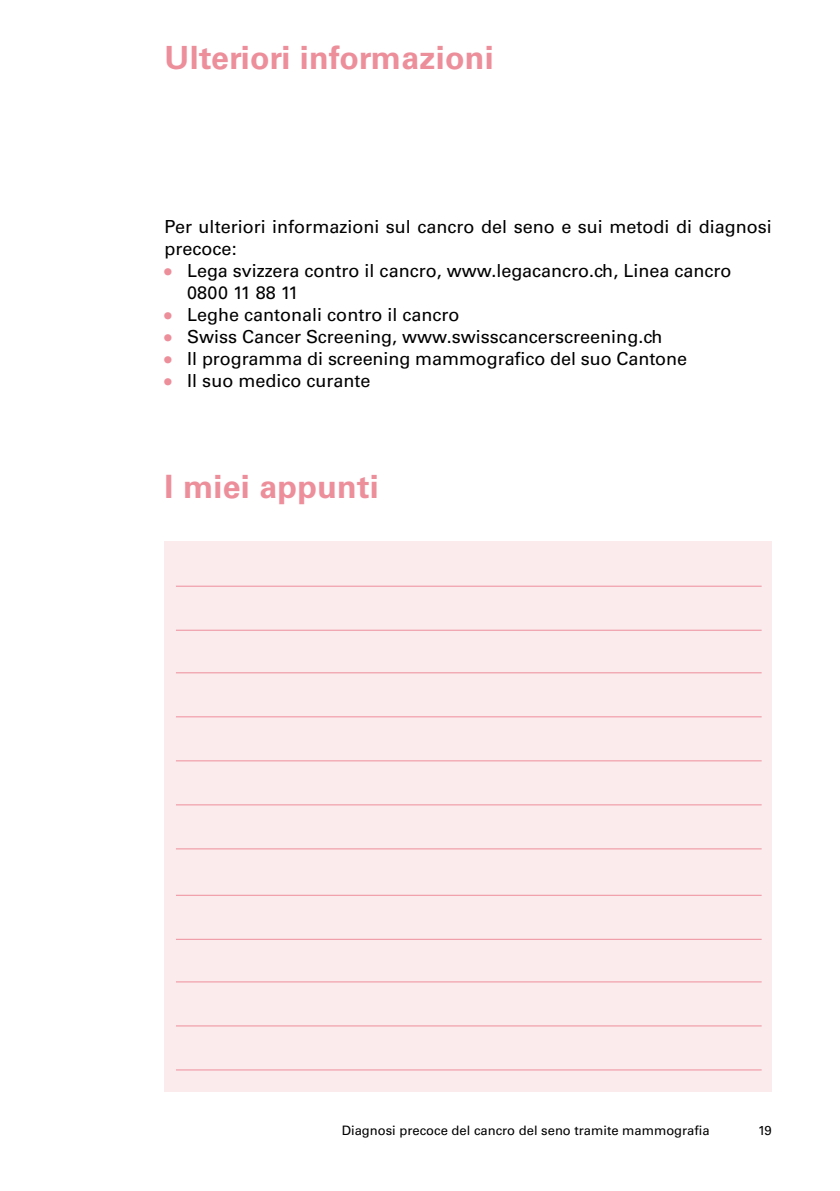
<style>
.page{position:relative;width:840px;height:1191px;background:#fff}
.page>*{position:absolute;margin:0;border:0;box-sizing:border-box;transform-origin:0 0}
.t1{font:700 32px "Univers LT Std";letter-spacing:.01em;color:#ed8e9b}
.t2{font:18px/22px "Univers LT Std";color:#000}
.t3{font:13px "Univers LT Std";color:#000}
.s1{font-weight:700;font-size:20px;color:#ed8e9b}
</style>
<div class="page">
<div style="left:164px;top:541px;width:607px;height:550px;background:#fcebec"></div>
<hr style="left:176px;top:586px;width:585px;height:1px;background:#ed8e9b">
<hr style="left:176px;top:895px;width:585px;height:1px;background:#ed8e9b">
<hr style="left:176px;top:630px;width:585px;height:1px;background:#ed8e9b">
<hr style="left:176px;top:939px;width:585px;height:1px;background:#ed8e9b">
<hr style="left:176px;top:672px;width:585px;height:1px;background:#ed8e9b">
<hr style="left:176px;top:981px;width:585px;height:1px;background:#ed8e9b">
<hr style="left:176px;top:716px;width:585px;height:1px;background:#ed8e9b">
<hr style="left:176px;top:1025px;width:585px;height:1px;background:#ed8e9b">
<hr style="left:176px;top:760px;width:585px;height:1px;background:#ed8e9b">
<hr style="left:176px;top:1069px;width:585px;height:1px;background:#ed8e9b">
<hr style="left:176px;top:804px;width:585px;height:1px;background:#ed8e9b">
<hr style="left:176px;top:848px;width:585px;height:1px;background:#ed8e9b">
<h1 class="t1" style="left:164px;top:39px;width:330px">Ulteriori informazioni</h1>
<p class="t2" style="left:164px;top:215px;width:608px">Per ulteriori informazioni sul cancro del seno e sui metodi di diagnosi precoce:</p>
<p class="t2" style="left:187px;top:259px;width:545px;text-indent:-23px"><span class="s1">•</span> Lega svizzera contro il cancro, www.legacancro.ch, Linea cancro<br>0800 11 88 11</p>
<p class="t2" style="left:164px;top:303px;width:296px"><span class="s1">•</span> Leghe cantonali contro il cancro</p>
<p class="t2" style="left:164px;top:325px;width:499px"><span class="s1">•</span> Swiss Cancer Screening, www.swisscancerscreening.ch</p>
<p class="t2" style="left:164px;top:347px;width:523px"><span class="s1">•</span> Il programma di screening mammografico del suo Cantone</p>
<p class="t2" style="left:164px;top:369px;width:207px"><span class="s1">•</span> Il suo medico curante</p>
<h1 class="t1" style="left:164px;top:468px;width:215px">I miei appunti</h1>
<p class="t3" style="left:341px;top:1123px;width:369px">Diagnosi precoce del cancro del seno tramite mammografia</p>
<p class="t3" style="left:757px;top:1122px;width:15px">19</p>
</div>
